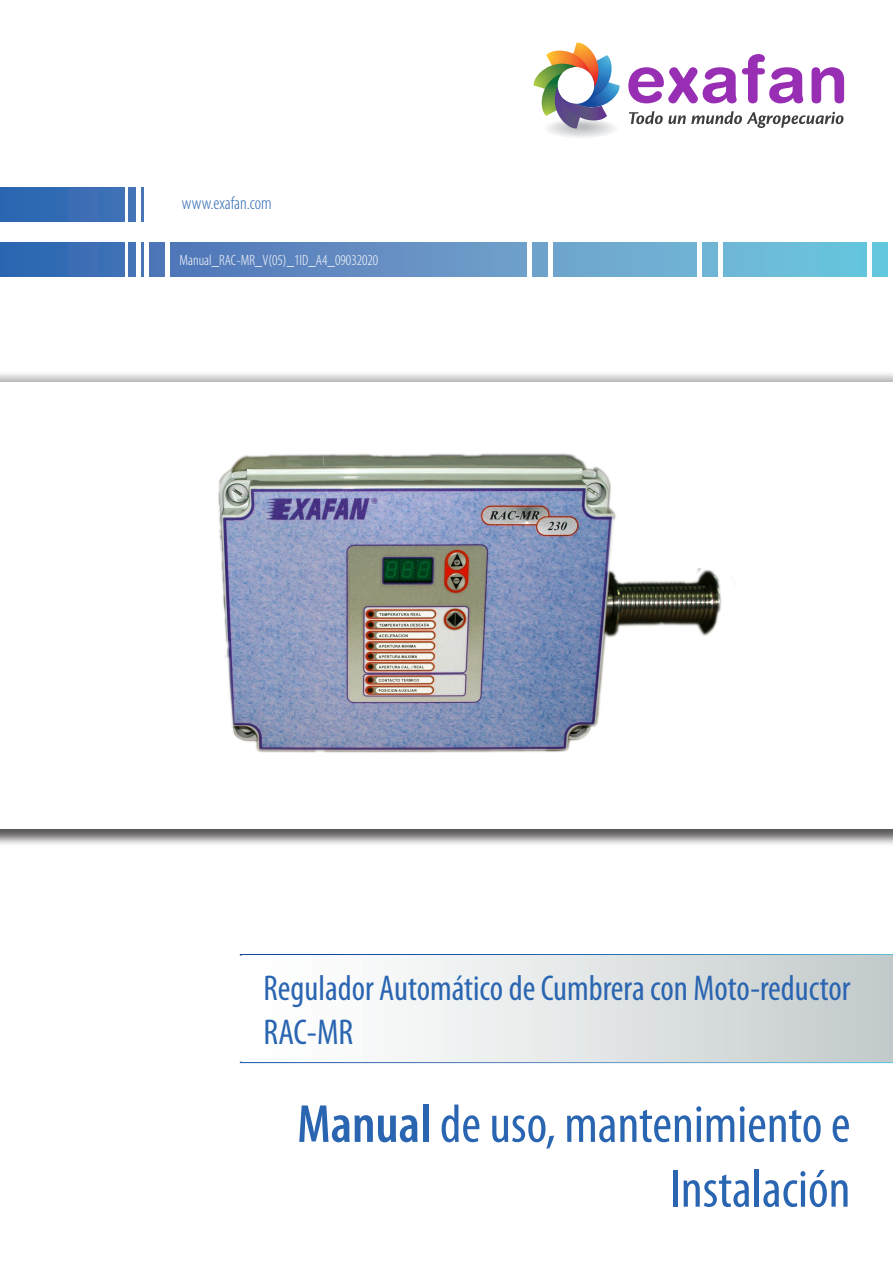
<style>
.page{position:relative;width:893px;height:1263px;background:#fff}
.page>*{position:absolute;margin:0;border:0;box-sizing:border-box;transform-origin:0 0}
.t1{font:condensed 54px/64.8px "Myriad Pro";color:#2a65b1;text-align:right}
.t2{font:condensed 36px/43.2px "Myriad Pro";color:#2a65b1}
.t3{font:300 condensed 18px "Myriad Pro";color:#2a65b1}
.t4{font:300 condensed 15px "Myriad Pro";color:#fff}
.s1{font-weight:600}
</style>
<div class="page">
<svg style="left:0;top:187px;width:144px;height:34px;background:#376cb4"></svg>
<svg style="left:0;top:242px;width:888px;height:34px;background:#5f96c7"></svg>
<hr style="left:125px;top:174px;width:3px;height:109px;background:#fff">
<div style="left:867px;top:185px;width:5px;height:98px;background:#fff"></div>
<hr style="left:719px;top:185px;width:4px;height:98px;background:#fff">
<div style="left:697px;top:185px;width:5px;height:98px;background:#fff"></div>
<hr style="left:549px;top:185px;width:4px;height:98px;background:#fff">
<hr style="left:527px;top:185px;width:4px;height:98px;background:#fff">
<hr style="left:166px;top:185px;width:4px;height:98px;background:#fff">
<hr style="left:145px;top:185px;width:4px;height:98px;background:#fff">
<hr style="left:136px;top:174px;width:4px;height:109px;background:#fff">
<div style="left:545px;top:119px;width:73px;height:19px;background:#fafafa;border-radius:50%"></div>
<div style="left:545px;top:119px;width:72px;height:19px;background:#fafafa;border-radius:50%"></div>
<div style="left:547px;top:119px;width:68px;height:18px;background:#f5f5f6;border-radius:50%"></div>
<div style="left:549px;top:120px;width:64px;height:17px;background:#f0f1f2;border-radius:50%"></div>
<div style="left:552px;top:120px;width:58px;height:16px;background:#ececee;border-radius:50%"></div>
<div style="left:553px;top:121px;width:56px;height:14px;background:#e6e7e9;border-radius:50%"></div>
<div style="left:556px;top:121px;width:50px;height:14px;background:#e1e2e4;border-radius:50%"></div>
<div style="left:558px;top:122px;width:46px;height:12px;background:#dddee0;border-radius:50%"></div>
<div style="left:560px;top:122px;width:43px;height:11px;background:#d9dadc;border-radius:50%"></div>
<div style="left:560px;top:122px;width:42px;height:11px;background:#d9dadc;border-radius:50%"></div>
<div style="left:562px;top:122px;width:38px;height:11px;background:#d5d6d8;border-radius:50%"></div>
<div style="left:564px;top:123px;width:34px;height:9px;background:#d1d2d4;border-radius:50%"></div>
<div style="left:566px;top:123px;width:30px;height:8px;background:#cdced0;border-radius:50%"></div>
<div style="left:569px;top:124px;width:24px;height:6px;background:#c9cacc;border-radius:50%"></div>
<div style="left:571px;top:124px;width:20px;height:6px;background:#c5c6c8;border-radius:50%"></div>
<img style="left:533px;top:43px;width:87px;height:86px">
<svg style="left:628px;top:54px;width:175px;height:49px"></svg>
<svg style="left:811px;top:67px;width:33px;height:36px"></svg>
<svg style="left:629px;top:111px;width:214px;height:17px"></svg>
<div style="left:0;top:371px;width:893px;height:23px;background:#231f20;opacity:.75"></div>
<div style="left:0;top:382px;width:893px;height:465px;background:#231f20;opacity:.75"></div>
<div style="left:0;top:383px;width:893px;height:446px;background:#fff"></div>
<img style="left:218px;top:453px;width:504px;height:300px">
<div style="left:242px;top:955px;width:651px;height:106px;background:linear-gradient(to right,#fff,#c4cbcc)"></div>
<p class="t3" style="left:182px;top:193px;width:91px">www.exafan.com</p>
<p class="t4" style="left:180px;top:252px;width:200px">Manual_RAC-MR_V(05)_1ID_A4_09032020</p>
<p class="t2" style="left:264px;top:966px;width:588px">Regulador Automático de Cumbrera con Moto-reductor<br>RAC-MR</p>
<h1 class="t1" style="left:297px;top:1091px;width:555px"><span class="s1">Manual</span> de uso, mantenimiento e<br>Instalación</h1>
</div>
